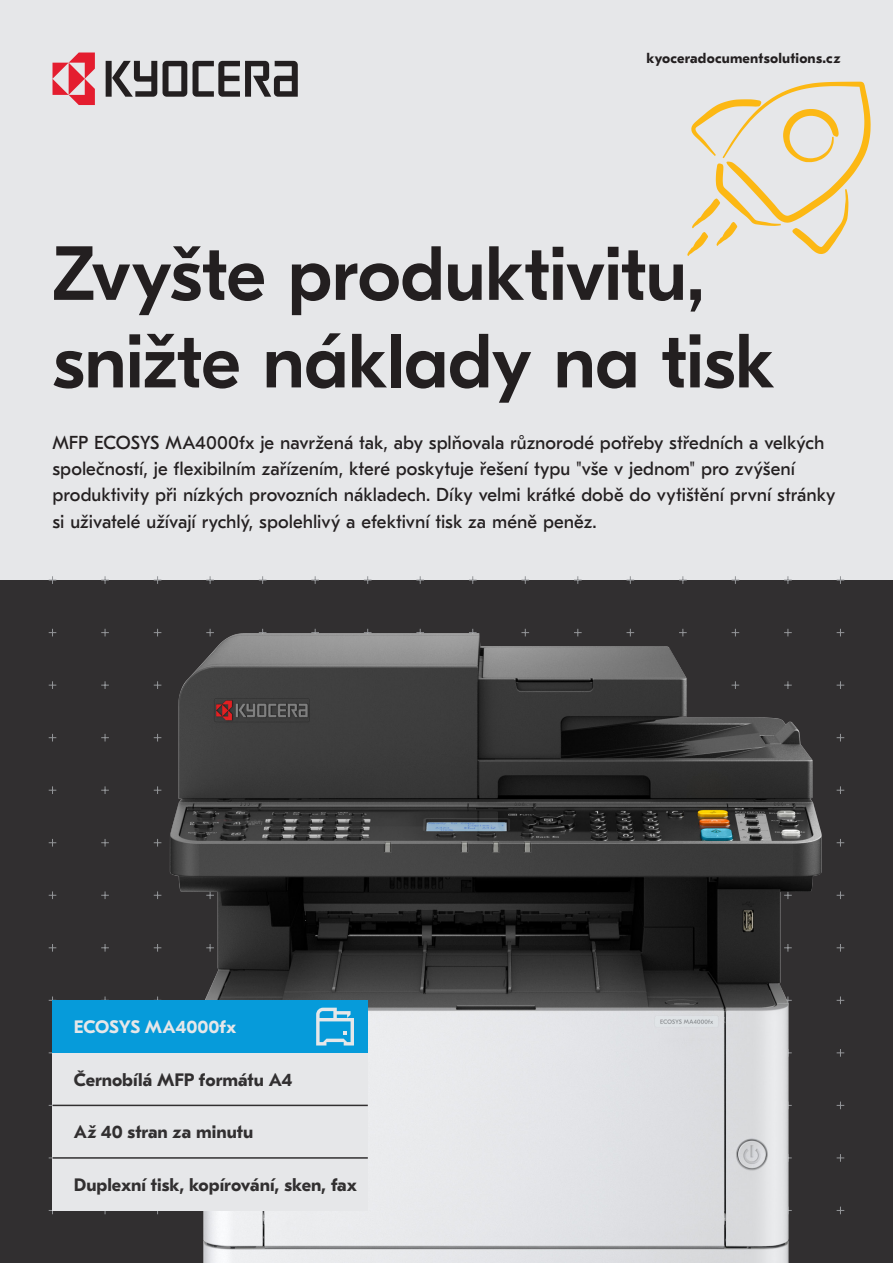
<style>
.page{position:relative;width:893px;height:1263px;background:#e6e7e9}
.page>*{position:absolute;margin:0;border:0;box-sizing:border-box;transform-origin:0 0}
.Title_-_Large{font:500 76.5px/87.6px "GT Eesti Pro Display";letter-spacing:-.01em;color:#231f20}
.Special_Paragraph_-_Regular{font:18.75px/26.2px "GT Eesti Pro Text";color:#231f20}
.Signposting{font:700 18px "GT Eesti Pro Text";color:#312f30}
.Signposting-2{font:700 18px "GT Eesti Pro Text";color:#e6e7e9}
.t1{font:700 14.25px "GT Eesti Pro Text";letter-spacing:.015em;color:#231f20}
</style>
<div class="page">
<div style="left:0;top:580px;width:893px;height:683px;background:#312f30"></div>
<svg style="left:193px;top:61px;width:105px;height:36px"></svg>
<svg style="left:163px;top:61px;width:24px;height:36px"></svg>
<svg style="left:106px;top:61px;width:51px;height:36px"></svg>
<svg style="left:53px;top:53px;width:42px;height:52px"></svg>
<img style="left:118px;top:576px;width:727px;height:687px">
<div style="left:53px;top:1158px;width:315px;height:52px;background:#e6e7e9"></div>
<div style="left:53px;top:1105px;width:315px;height:53px;background:#e6e7e9"></div>
<div style="left:53px;top:1053px;width:315px;height:52px;background:#e6e7e9"></div>
<div style="left:53px;top:1000px;width:315px;height:53px;background:#069bda"></div>
<hr style="left:53px;top:1105px;width:315px;height:1px;background:#312f30">
<hr style="left:53px;top:1157px;width:315px;height:2px;background:#312f30">
<svg style="left:316px;top:1008px;width:38px;height:37px"></svg>
<svg style="left:687px;top:82px;width:184px;height:174px"></svg>
<p class="t1" style="left:646px;top:51px;width:196px">kyoceradocumentsolutions.cz</p>
<p class="Title_-_Large" style="left:53px;top:232px;width:723px">Zvyšte produktivitu, snižte náklady na tisk</p>
<p class="Special_Paragraph_-_Regular" style="left:53px;top:429px;width:784px">MFP ECOSYS MA4000fx je navržená tak, aby splňovala různorodé potřeby středních a velkých společností, je flexibilním zařízením, které poskytuje řešení typu "vše v jednom" pro zvýšení produktivity při nízkých provozních nákladech. Díky velmi krátké době do vytištění první stránky si uživatelé užívají rychlý, spolehlivý a efektivní tisk za méně peněz.</p>
<p class="Signposting-2" style="left:74px;top:1017px;width:164px">ECOSYS MA4000fx</p>
<p class="Signposting" style="left:74px;top:1070px;width:220px">Černobílá MFP formátu A4</p>
<p class="Signposting" style="left:74px;top:1122px;width:181px">Až 40 stran za minutu</p>
<p class="Signposting" style="left:74px;top:1175px;width:285px">Duplexní tisk, kopírování, sken, fax</p>
</div>
